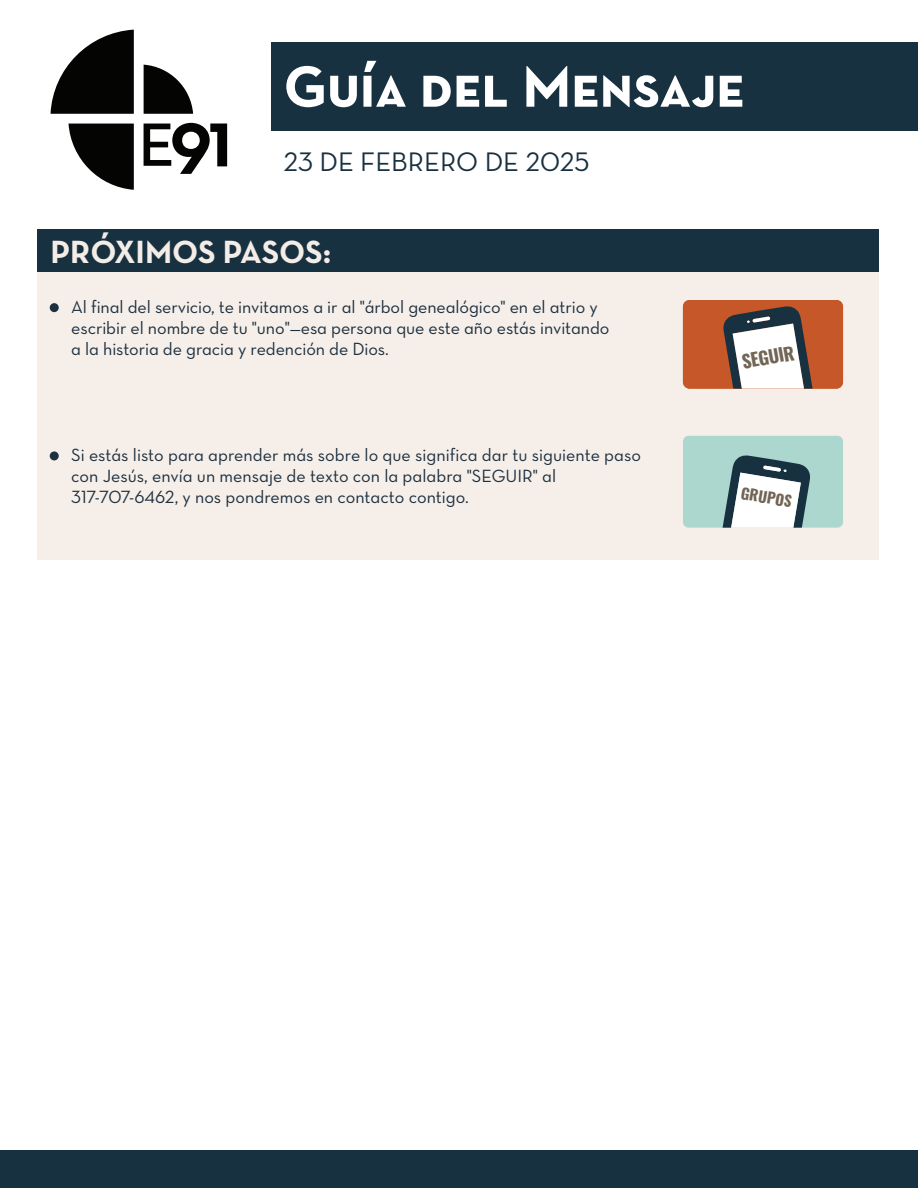
<style>
.page{position:relative;width:918px;height:1188px;background:#fff}
.page>*{position:absolute;margin:0;border:0;box-sizing:border-box;transform-origin:0 0}
.t1{font:59.25px "Neutra Text Bold SC";color:#fff}
.t2{font:700 32.7px "Neutra Text";color:#f4ece6}
.t3{font:27.3px "Neutra Text Book Alt";color:#183040}
.t4{font:18px/21px "Neutra Text Book Alt";letter-spacing:-.005em;color:#1d3040}
.t5{font:700 18px "Oswald";color:#726556}
.t6{font:700 15px "Oswald";color:#726556}
</style>
<div class="page">
<div style="left:272px;top:42px;width:646px;height:89px;background:#183141"></div>
<svg style="left:144px;top:65px;width:49px;height:49px"></svg>
<svg style="left:51px;top:30px;width:83px;height:84px"></svg>
<svg style="left:69px;top:124px;width:65px;height:66px"></svg>
<svg style="left:144px;top:123px;width:83px;height:51px"></svg>
<div style="left:38px;top:264px;width:841px;height:296px;background:#f6efe9"></div>
<svg style="left:683px;top:436px;width:160px;height:92px;background:#a9c8c5"></svg>
<div style="left:38px;top:229px;width:841px;height:43px;background:#183141"></div>
<svg style="left:683px;top:300px;width:160px;height:89px;background:#b97e66"></svg>
<div style="left:50px;top:451px;width:9px;height:9px;background:#1d3040;border-radius:50%"></div>
<div style="left:0;top:1150px;width:918px;height:38px;background:#183141"></div>
<div style="left:50px;top:303px;width:9px;height:9px;background:#1d3040;border-radius:50%"></div>
<h1 class="t1" style="left:284px;top:50px;width:463px">Guía del Mensaje</h1>
<h3 class="t3" style="left:284px;top:145px;width:307px">23 DE FEBRERO DE 2025</h3>
<h2 class="t2" style="left:51px;top:231px;width:282px">PRÓXIMOS PASOS:</h2>
<p class="t4" style="left:71px;top:296px;width:540px">Al final del servicio, te invitamos a ir al "árbol genealógico" en el atrio y escribir el nombre de tu "uno"—esa persona que este año estás invitando a la historia de gracia y redención de Dios.</p>
<p class="t4" style="left:71px;top:444px;width:571px">Si estás listo para aprender más sobre lo que significa dar tu siguiente paso con Jesús, envía un mensaje de texto con la palabra "SEGUIR" al<br>317-707-6462, y nos pondremos en contacto contigo.</p>
<p class="t5" style="left:741px;top:352px;width:54px;rotate:-10deg">SEGUIR</p>
<p class="t6" style="left:742px;top:485px;width:53px;rotate:10deg">GRUPOS</p>
</div>
